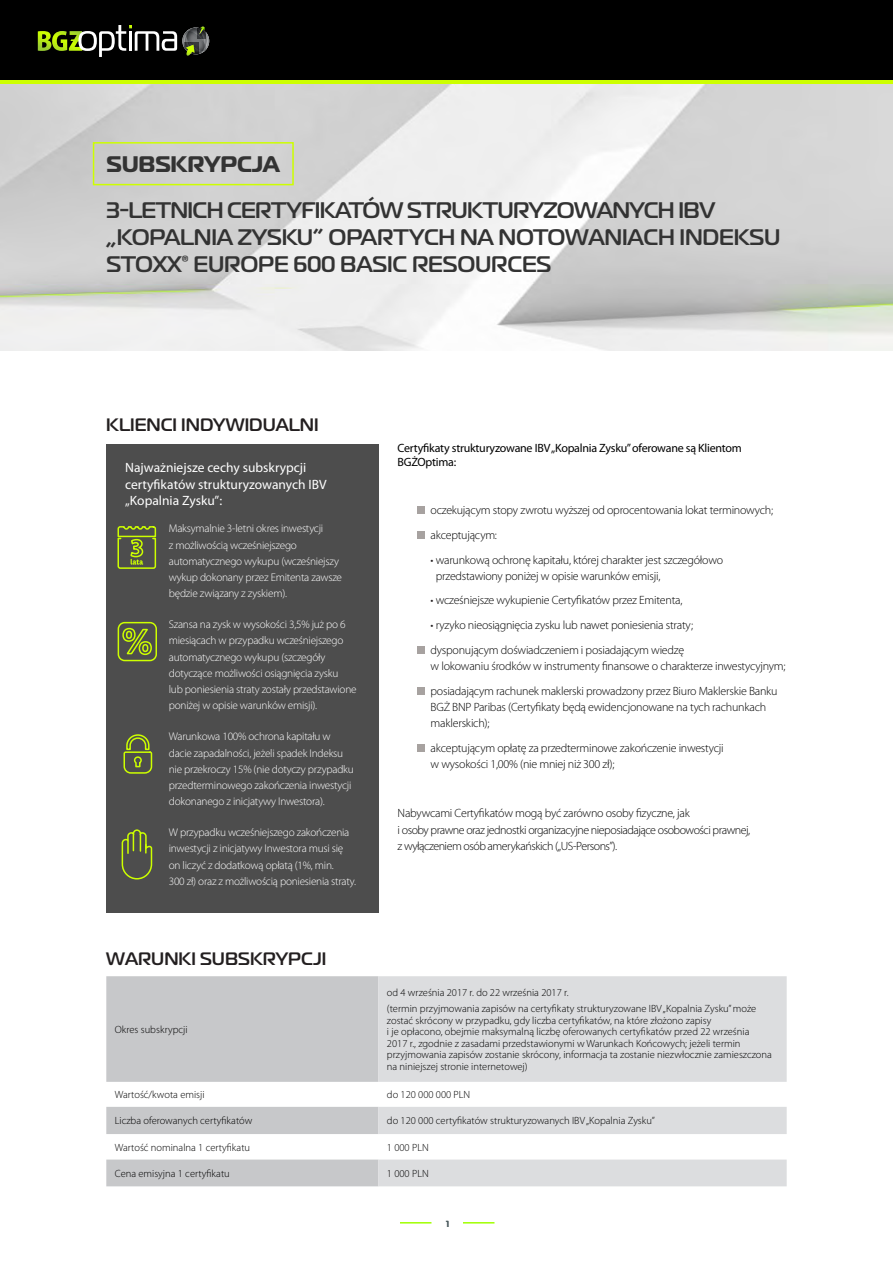
<style>
.page{position:relative;width:893px;height:1263px;background:#fff}
.page>*{position:absolute;margin:0;border:0;box-sizing:border-box;transform-origin:0 0}
.t1{font:500 22.5px/27px "Magistral";letter-spacing:-.01em;color:#333}
.t2{font:700 22.5px "Magistral";letter-spacing:-.01em;color:#333}
.t3{font:500 18px "Magistral";color:#231f20}
.t4{font:13.5px/16.2px "Myriad Pro";color:#fff}
.t5{font:300 12px/16.2px "Myriad Pro";letter-spacing:-.02em;color:#000}
.t6{font:300 12px/16.2px "Myriad Pro";letter-spacing:-.04em;color:#000}
.t7{font:12px/14.4px "Myriad Pro";letter-spacing:-.02em;color:#000}
.t8{font:300 11.25px/16.2px "Myriad Pro";letter-spacing:-.02em;color:#fff}
.Normalny{font:300 10.5px/11.6px "Myriad Pro";color:#000}
.t9{font:700 9px "Magistral";color:#49585c}
.s1{color:#231f20}
</style>
<div class="page">
<hr style="left:400px;top:1222px;width:31px;height:1px;background:#a0ff00">
<hr style="left:463px;top:1222px;width:31px;height:1px;background:#a0ff00">
<div style="left:106px;top:444px;width:272px;height:469px;background:#4d4d4d"></div>
<img style="left:0;top:84px;width:893px;height:267px">
<div style="left:417px;top:507px;width:8px;height:7px;background:#a7a2a0"></div>
<div style="left:417px;top:531px;width:8px;height:8px;background:#a7a2a0"></div>
<div style="left:417px;top:646px;width:8px;height:8px;background:#a7a2a0"></div>
<div style="left:417px;top:687px;width:8px;height:8px;background:#a7a2a0"></div>
<div style="left:417px;top:744px;width:8px;height:8px;background:#a7a2a0"></div>
<svg style="left:106px;top:976px;width:272px;height:210px;fill:#c7c8ca"></svg>
<svg style="left:378px;top:976px;width:409px;height:210px;fill:#dcdddf"></svg>
<svg style="left:123px;top:734px;width:30px;height:40px"></svg>
<svg style="left:117px;top:621px;width:40px;height:41px"></svg>
<div style="left:93px;top:142px;width:201px;height:43px;border:2px solid #cdff00"></div>
<div style="left:0;top:0;width:893px;height:82px;background:#000"></div>
<hr style="left:0;top:80px;width:893px;height:4px;background:#cdff00">
<svg style="left:121px;top:829px;width:32px;height:51px"></svg>
<svg style="left:38px;top:25px;width:171px;height:32px"></svg>
<svg style="left:117px;top:526px;width:40px;height:43px"></svg>
<p class="t2" style="left:106px;top:149px;width:175px">SUBSKRYPCJA</p>
<p class="t1" style="left:106px;top:197px;width:676px">3-LETNICH CERTYFIKATÓW STRUKTURYZOWANYCH IBV „KOPALNIA ZYSKU” OPARTYCH NA NOTOWANIACH INDEKSU<br>STOXX<sup>®</sup> EUROPE 600 BASIC RESOURCES</p>
<p class="t3" style="left:106px;top:414px;width:214px">KLIENCI INDYWIDUALNI</p>
<p class="t4" style="left:125px;top:459px;width:203px">Najważniejsze cechy subskrypcji certyfikatów strukturyzowanych IBV „Kopalnia Zysku”:</p>
<p class="t8" style="left:169px;top:520px;width:175px">Maksymalnie 3-letni okres inwestycji<br>z możliwością wcześniejszego automatycznego wykupu (wcześniejszy wykup dokonany przez Emitenta zawsze będzie związany z zyskiem).</p>
<p class="t8" style="left:169px;top:616px;width:189px">Szansa na zysk w wysokości 3,5% już po 6 miesiącach w przypadku wcześniejszego automatycznego wykupu (szczegóły dotyczące możliwości osiągnięcia zysku<br>lub poniesienia straty zostały przedstawione poniżej w opisie warunków emisji).</p>
<p class="t8" style="left:169px;top:728px;width:187px">Warunkowa 100% ochrona kapitału w dacie zapadalności, jeżeli spadek Indeksu nie przekroczy 15% (nie dotyczy przypadku przedterminowego zakończenia inwestycji dokonanego z inicjatywy Inwestora).</p>
<p class="t8" style="left:169px;top:824px;width:189px">W przypadku wcześniejszego zakończenia inwestycji z inicjatywy Inwestora musi się on liczyć z dodatkową opłatą (1%, min.<br>300 zł) oraz z możliwością poniesienia straty.</p>
<p class="t3" style="left:106px;top:948px;width:221px">WARUNKI SUBSKRYPCJI</p>
<p class="Normalny" style="left:115px;top:1023px;width:74px">Okres subskrypcji</p>
<p class="t7" style="left:398px;top:441px;width:346px">Certyfikaty strukturyzowane IBV „Kopalnia Zysku” oferowane są Klientom<br>BGŻOptima:</p>
<p class="t5" style="left:431px;top:502px;width:344px">oczekującym stopy zwrotu wyższej od oprocentowania lokat terminowych;</p>
<p class="t5" style="left:431px;top:527px;width:68px">akceptującym:</p>
<p class="t5" style="left:436px;top:551px;width:289px;text-indent:-5px"><span class="s1">•</span> warunkową ochronę kapitału, której charakter jest szczegółowo przedstawiony poniżej w opisie warunków emisji,</p>
<p class="t5" style="left:431px;top:592px;width:253px"><span class="s1">•</span> wcześniejsze wykupienie Certyfikatów przez Emitenta,</p>
<p class="t5" style="left:431px;top:617px;width:264px"><span class="s1">•</span> ryzyko nieosiągnięcia zysku lub nawet poniesienia straty;</p>
<p class="t5" style="left:431px;top:642px;width:357px">dysponującym doświadczeniem i posiadającym wiedzę<br>w lokowaniu środków w instrumenty finansowe o charakterze inwestycyjnym;</p>
<p class="t5" style="left:431px;top:682px;width:348px">posiadającym rachunek maklerski prowadzony przez Biuro Maklerskie Banku<br>BGŻ BNP Paribas (Certyfikaty będą ewidencjonowane na tych rachunkach maklerskich);</p>
<p class="t5" style="left:431px;top:740px;width:295px">akceptującym opłatę za przedterminowe zakończenie inwestycji w wysokości 1,00% (nie mniej niż 300 zł);</p>
<p class="t6" style="left:398px;top:805px;width:354px">Nabywcami Certyfikatów mogą być zarówno osoby fizyczne, jak<br>i osoby prawne oraz jednostki organizacyjne nieposiadające osobowości prawnej, z wyłączeniem osób amerykańskich („US-Persons”).</p>
<p class="Normalny" style="left:387px;top:987px;width:183px">od 4 września 2017 r. do 22 września 2017 r.</p>
<p class="Normalny" style="left:387px;top:1003px;width:386px">(termin przyjmowania zapisów na certyfikaty strukturyzowane IBV „Kopalnia Zysku” może zostać skrócony w przypadku, gdy liczba certyfikatów, na które złożono zapisy<br>i je opłacono, obejmie maksymalną liczbę oferowanych certyfikatów przed 22 września 2017 r., zgodnie z zasadami przedstawionymi w Warunkach Końcowych; jeżeli termin przyjmowania zapisów zostanie skrócony, informacja ta zostanie niezwłocznie zamieszczona na niniejszej stronie internetowej)</p>
<p class="Normalny" style="left:115px;top:1089px;width:91px">Wartość/kwota emisji</p>
<p class="Normalny" style="left:387px;top:1089px;width:85px">do 120 000 000 PLN</p>
<p class="Normalny" style="left:115px;top:1115px;width:139px">Liczba oferowanych certyfikatów</p>
<p class="Normalny" style="left:387px;top:1115px;width:269px">do 120 000 certyfikatów strukturyzowanych IBV „Kopalnia Zysku”</p>
<p class="Normalny" style="left:115px;top:1141px;width:137px">Wartość nominalna 1 certyfikatu</p>
<p class="Normalny" style="left:387px;top:1141px;width:43px">1 000 PLN</p>
<p class="Normalny" style="left:115px;top:1167px;width:117px">Cena emisyjna 1 certyfikatu</p>
<p class="Normalny" style="left:387px;top:1167px;width:43px">1 000 PLN</p>
<p class="t9" style="left:446px;top:1218px;width:5px">1</p>
</div>
